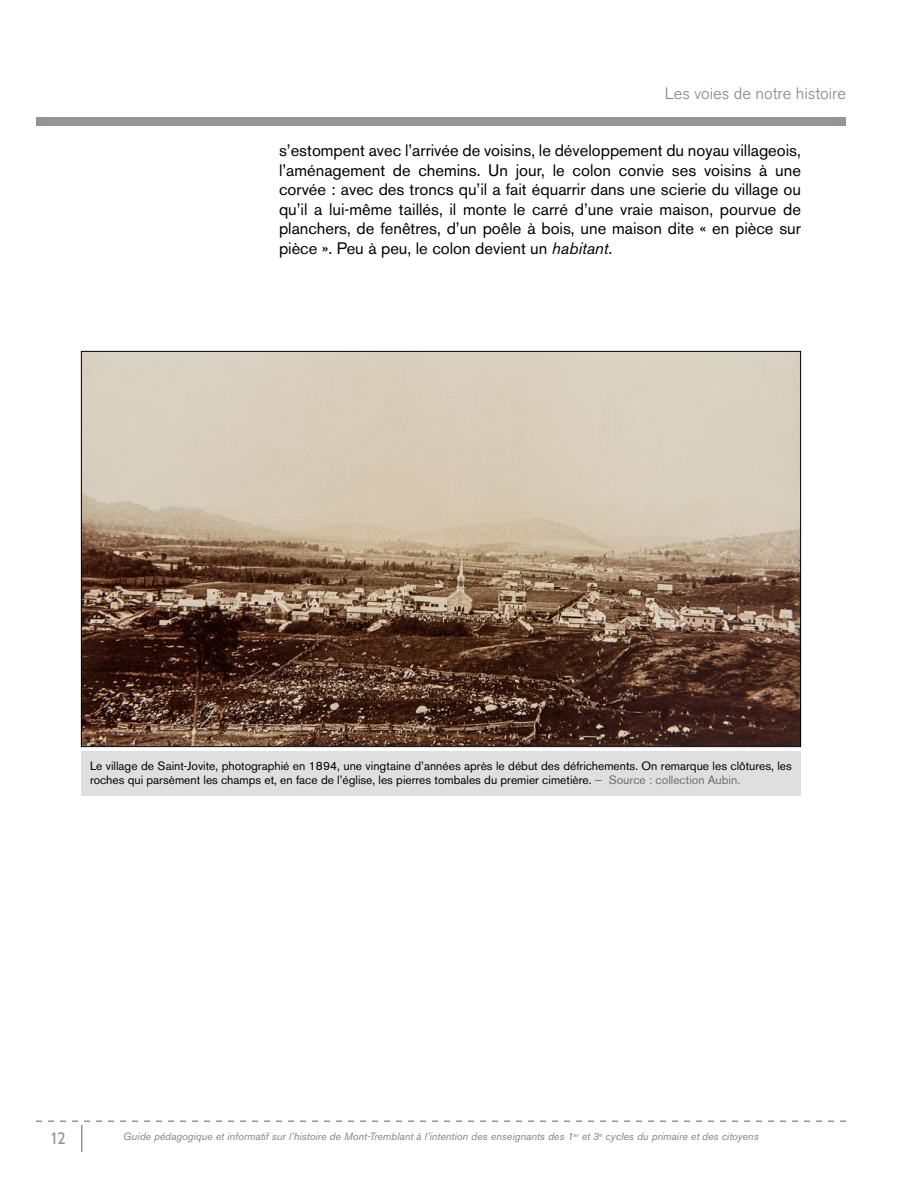
<style>
.page{position:relative;width:918px;height:1188px;background:#fff}
.page>*{position:absolute;margin:0;border:0;box-sizing:border-box;transform-origin:0 0}
.t1{font:16.5px/19.5px "Akzidenz Grotesk BE";color:#000;text-align:justify}
.t2{font:300 16.5px "Akzidenz Grotesk BE";color:#808285}
.t3{font:16.5px "Cabin";color:#969494}
.t4{font:12px/14.4px "Akzidenz Grotesk BE";color:#000}
.t5{font:italic 10.5px "Akzidenz Grotesk BE";color:#808285}
.s1{font-style:italic}
.s2{color:#6d6e71}
</style>
<div class="page">
<svg style="left:36px;top:1120px;width:810px;height:32px"></svg>
<div style="left:36px;top:117px;width:810px;height:9px;background:#969494"></div>
<div style="left:81px;top:752px;width:720px;height:44px;background:#dfdfdf"></div>
<img style="left:83px;top:353px;width:716px;height:392px">
<p class="t2" style="left:665px;top:84px;width:183px">Les voies de notre histoire</p>
<p class="t1" style="left:279px;top:141px;width:524px">s’estompent avec l’arrivée de voisins, le développement du noyau villageois, l’aménagement de chemins. Un jour, le colon convie ses voisins à une corvée : avec des troncs qu’il a fait équarrir dans une scierie du village ou qu’il a lui-même taillés, il monte le carré d’une vraie maison, pourvue de planchers, de fenêtres, d’un poêle à bois, une maison dite « en pièce sur pièce ». Peu à peu, le colon devient un <span class="s1">habitant</span>.</p>
<p class="t4" style="left:90px;top:758px;width:703px">Le village de Saint-Jovite, photographié en 1894, une vingtaine d’années après le début des défrichements. On remarque les clôtures, les roches qui parsèment les champs et, en face de l’église, les pierres tombales du premier cimetière. <span class="s2">— Source : collection Aubin.</span></p>
<p class="t3" style="left:51px;top:1128px;width:16px">12</p>
<p class="t5" style="left:123px;top:1130px;width:637px">Guide pédagogique et informatif sur l’histoire de Mont-Tremblant à l’intention des enseignants des 1<sup>er</sup> et 3<sup>e</sup> cycles du primaire et des citoyens</p>
</div>
